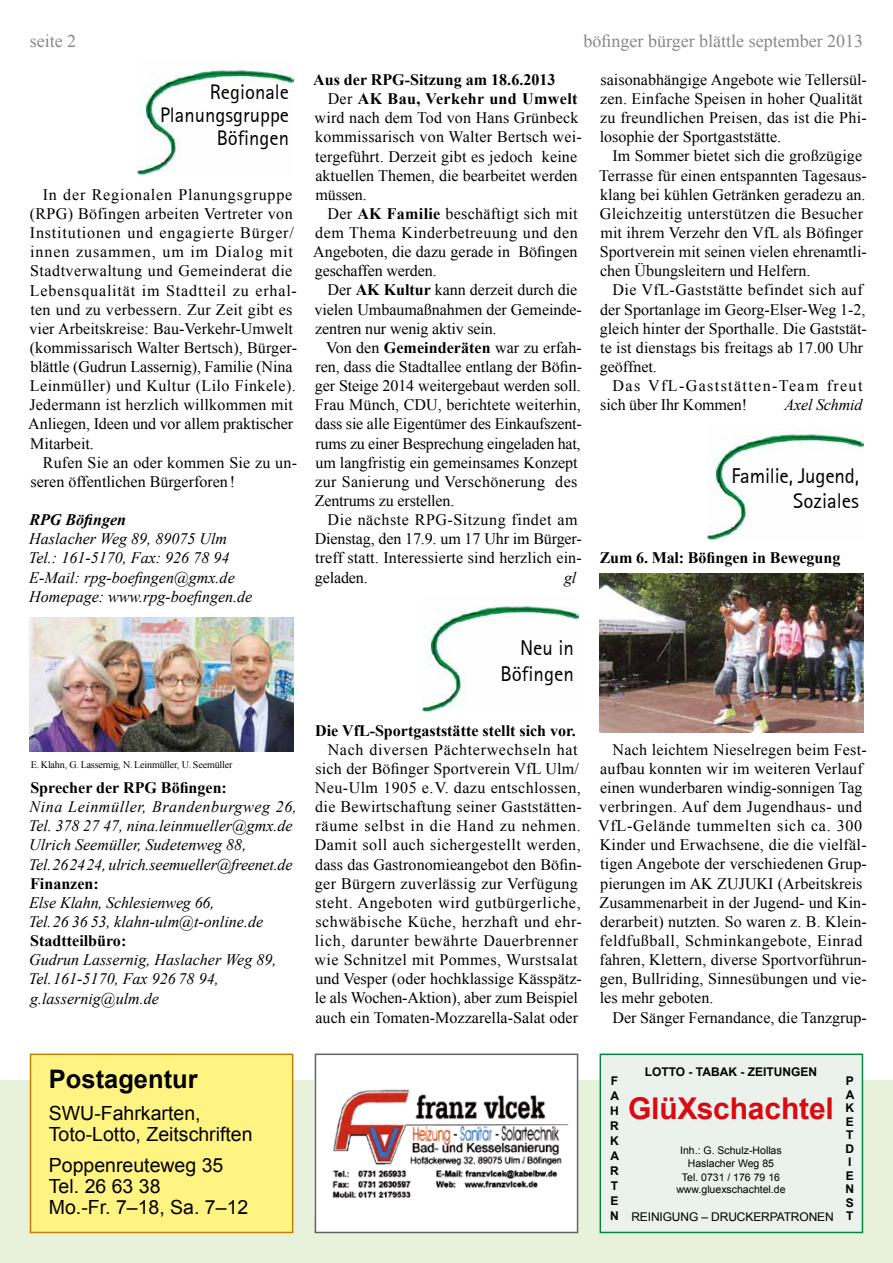
<style>
.page{position:relative;width:893px;height:1263px;background:#fff}
.page>*{position:absolute;margin:0;border:0;box-sizing:border-box;transform-origin:0 0}
.t1{font:700 30px "Arial";letter-spacing:-.005em;color:#da0912}
.t2{font:700 25.5px "Arial";color:#000}
.t3{font:21px/25.2px "Libre Sans Serif S Si";color:#000;text-align:right}
.t4{font:20.7px/22.8px "Libre Sans Serif S Si";color:#000;text-align:right}
.t5{font:19.5px/21px "Arial";color:#000}
.t6{font:18px "Times New Roman";color:#878786}
.t7{font:16.05px/19.2px "Times New Roman";letter-spacing:.01em;color:#000}
.t8{font:italic 16.05px/19.2px "Times New Roman";color:#000}
.t9{font:16.05px "Times New Roman";letter-spacing:-.01em;color:#000}
.t10{font:700 16.05px "Times New Roman";color:#000}
.t11{font:16.05px/19.2px "Times New Roman";letter-spacing:.085em;color:#000}
.t12{font:16.05px "Times New Roman";letter-spacing:-.015em;color:#000}
.t13{font:16.05px "Times New Roman";letter-spacing:.03em;color:#000}
.t14{font:16.05px "Times New Roman";letter-spacing:.035em;color:#000}
.t15{font:700 16.05px "Times New Roman";letter-spacing:.025em;color:#000}
.t16{font:italic 700 16.05px "Times New Roman";color:#000}
.t17{font:700 12px/13.5px "Arial";color:#000}
.t18{font:12px "Arial";letter-spacing:-.01em;color:#000}
.t19{font:10.5px/13.5px "Arial";color:#000;text-align:center}
.t20{font:10.05px "Times New Roman";letter-spacing:-.015em;color:#000}
.s1{font-weight:400}
.s2{font-weight:700}
</style>
<div class="page">
<div style="left:0;top:1080px;width:893px;height:183px;background:#e8f1d9"></div>
<img style="left:30px;top:618px;width:263px;height:133px">
<img style="left:137px;top:67px;width:156px;height:109px">
<img style="left:707px;top:431px;width:156px;height:109px">
<img style="left:600px;top:573px;width:263px;height:159px">
<img style="left:422px;top:603px;width:156px;height:109px">
<div style="left:600px;top:1053px;width:263px;height:180px;background:#eaf2eb;border:2px solid #008842"></div>
<div style="left:30px;top:1053px;width:263px;height:180px;background:#fff481;border:2px solid #be8100"></div>
<div style="left:315px;top:1054px;width:263px;height:178px;background:#fff"></div>
<img style="left:332px;top:1089px;width:237px;height:110px">
<div style="left:315px;top:1053px;width:263px;height:180px;border:2px solid #636362"></div>
<p class="t6" style="left:30px;top:29px;width:48px">seite 2</p>
<p class="t6" style="left:584px;top:29px;width:281px">böfinger bürger blättle september 2013</p>
<p class="t4" style="left:160px;top:81px;width:131px">Regionale<br>Planungsgruppe<br>Böfingen</p>
<p class="t7" style="left:28px;top:185px;width:270px;text-indent:14px">In der Regionalen Planungsgruppe (RPG) Böfingen arbeiten Vertreter von Institutionen und engagierte Bürger/ innen zusammen, um im Dialog mit Stadtverwaltung und Gemeinderat die Lebensqualität im Stadtteil zu erhal&shy;ten und zu verbessern. Zur Zeit gibt es vier Arbeitskreise: Bau-Verkehr-Umwelt (kommissarisch Walter Bertsch), Bürger&shy;blättle (Gudrun Lassernig), Familie (Nina Leinmüller) und Kultur (Lilo Finkele).<br>Jedermann ist herzlich willkommen mit Anliegen, Ideen und vor allem praktischer Mitarbeit.</p>
<p class="t7" style="left:31px;top:452px;width:268px;text-indent:12px">Rufen Sie an oder kommen Sie zu un&shy;seren öffentlichen Bürgerforen!</p>
<p class="t16" style="left:29px;top:509px;width:98px">RPG Böfingen</p>
<p class="t8" style="left:29px;top:529px;width:225px">Haslacher Weg 89, 89075 Ulm<br>Tel.: 161-5170, Fax: 926 78 94<br>E-Mail: rpg-boefingen@gmx.de<br>Homepage: www.rpg-boefingen.de</p>
<p class="t20" style="left:31px;top:758px;width:203px">E. Klahn, G. Lassernig, N. Leinmüller, U. Seemüller</p>
<p class="t10" style="left:30px;top:777px;width:198px">Sprecher der RPG Böfingen:</p>
<p class="t8" style="left:29px;top:797px;width:270px">Nina Leinmüller, Brandenburgweg 26, Tel. 378 27 47, nina.leinmueller@gmx.de Ulrich Seemüller, Sudetenweg 88,<br>Tel. 26 24 24, ulrich.seemueller@freenet.de</p>
<p class="t10" style="left:30px;top:872px;width:70px">Finanzen:</p>
<p class="t8" style="left:29px;top:892px;width:236px">Else Klahn, Schlesienweg 66,<br>Tel. 26 36 53, klahn-ulm@t-online.de</p>
<p class="t10" style="left:30px;top:930px;width:98px">Stadtteilbüro:</p>
<p class="t8" style="left:29px;top:950px;width:249px">Gudrun Lassernig, Haslacher Weg 89,<br>Tel. 161-5170, Fax 926 78 94, g.lassernig@ulm.de</p>
<p class="t10" style="left:313px;top:69px;width:244px">Aus der RPG-Sitzung am 18.6.2013</p>
<p class="t15" style="left:328px;top:88px;width:251px"><span class="s1">Der</span> AK Bau, Verkehr und Umwelt</p>
<p class="t7" style="left:315px;top:108px;width:265px">wird nach dem Tod von Hans Grünbeck</p>
<p class="t7" style="left:315px;top:127px;width:268px">kommissarisch von Walter Bertsch wei-</p>
<p class="t7" style="left:315px;top:146px;width:263px">tergeführt. Derzeit gibt es jedoch keine</p>
<p class="t7" style="left:315px;top:165px;width:264px">aktuellen Themen, die bearbeitet werden</p>
<p class="t7" style="left:315px;top:185px;width:53px">müssen.</p>
<p class="t7" style="left:328px;top:204px;width:252px">Der <span class="s2">AK Familie</span> beschäftigt sich mit</p>
<p class="t13" style="left:315px;top:222px;width:264px">dem Thema Kinderbetreuung und den</p>
<p class="t7" style="left:313px;top:242px;width:266px">Angeboten, die dazu gerade in Böfingen</p>
<p class="t9" style="left:315px;top:260px;width:123px">geschaffen werden.</p>
<p class="t7" style="left:328px;top:280px;width:251px">Der <span class="s2">AK Kultur</span> kann derzeit durch die</p>
<p class="t7" style="left:314px;top:299px;width:269px">vielen Umbaumaßnahmen der Gemeinde-</p>
<p class="t9" style="left:315px;top:318px;width:183px">zentren nur wenig aktiv sein.</p>
<p class="t7" style="left:326px;top:338px;width:257px">Von den <span class="s2">Gemeinderäten</span> war zu erfah-</p>
<p class="t7" style="left:315px;top:357px;width:268px">ren, dass die Stadtallee entlang der Böfin-</p>
<p class="t7" style="left:315px;top:376px;width:267px">ger Steige 2014 weitergebaut werden soll.</p>
<p class="t7" style="left:315px;top:395px;width:268px">Frau Münch, CDU, berichtete weiterhin,</p>
<p class="t9" style="left:315px;top:413px;width:268px">dass sie alle Eigentümer des Einkaufszent-</p>
<p class="t12" style="left:315px;top:432px;width:267px">rums zu einer Besprechung eingeladen hat,</p>
<p class="t7" style="left:315px;top:452px;width:264px">um langfristig ein gemeinsames Konzept</p>
<p class="t7" style="left:315px;top:472px;width:264px">zur Sanierung und Verschönerung des</p>
<p class="t9" style="left:315px;top:490px;width:141px">Zentrums zu erstellen.</p>
<p class="t14" style="left:328px;top:509px;width:251px">Die nächste RPG-Sitzung findet am</p>
<p class="t9" style="left:315px;top:528px;width:269px">Dienstag, den 17.9. um 17 Uhr im Bürger-</p>
<p class="t7" style="left:315px;top:548px;width:268px">treff statt. Interessierte sind herzlich ein-</p>
<p class="t9" style="left:315px;top:566px;width:54px">geladen.</p>
<p class="t8" style="left:564px;top:567px;width:14px">gl</p>
<h3 class="t3" style="left:501px;top:635px;width:75px">Neu in<br>Böfingen</h3>
<p class="t10" style="left:315px;top:719px;width:262px">Die VfL-Sportgaststätte stellt sich vor.</p>
<p class="t7" style="left:315px;top:739px;width:269px;text-align:center">Nach diversen Pächterwechseln hat sich der Böfinger Sportverein VfL Ulm/ Neu-Ulm 1905 e.V. dazu entschlossen, die Bewirtschaftung seiner Gaststätten&shy;räume selbst in die Hand zu nehmen.<br>Damit soll auch sichergestellt werden, dass das Gastronomieangebot den Böfin&shy;ger Bürgern zuverlässig zur Verfügung steht. Angeboten wird gutbürgerliche, schwäbische Küche, herzhaft und ehr&shy;lich, darunter bewährte Dauerbrenner wie Schnitzel mit Pommes, Wurstsalat und Vesper (oder hochklassige Kässpätz&shy;le als Wochen-Aktion), aber zum Beispiel auch ein Tomaten-Mozzarella-Salat oder</p>
<h2 class="t2" style="left:49px;top:1062px;width:151px">Postagentur</h2>
<p class="t5" style="left:49px;top:1102px;width:205px">SWU-Fahrkarten,<br>Toto-Lotto, Zeitschriften</p>
<p class="t5" style="left:49px;top:1155px;width:201px">Poppenreuteweg 35<br>Tel. 26 63 38<br>Mo.-Fr. 7–18, Sa. 7–12</p>
<p class="t7" style="left:600px;top:70px;width:269px">saisonabhängige Angebote wie Tellersül&shy;zen. Einfache Speisen in hoher Qualität zu freundlichen Preisen, das ist die Phi&shy;losophie der Sportgaststätte.</p>
<p class="t7" style="left:599px;top:146px;width:269px;text-indent:13px">Im Sommer bietet sich die großzügige Terrasse für einen entspannten Tagesaus&shy;klang bei kühlen Getränken geradezu an.<br>Gleichzeitig unterstützen die Besucher mit ihrem Verzehr den VfL als Böfinger Sportverein mit seinen vielen ehrenamtli&shy;chen Übungsleitern und Helfern.</p>
<p class="t7" style="left:600px;top:280px;width:269px;text-indent:13px">Die VfL-Gaststätte befindet sich auf der Sportanlage im Georg-Elser-Weg 1-2, gleich hinter der Sporthalle. Die Gaststät&shy;te ist dienstags bis freitags ab 17.00 Uhr geöffnet.</p>
<p class="t11" style="left:600px;top:376px;width:264px;text-indent:12px">Das VfL-Gaststätten-Team freut sich über Ihr Kommen!</p>
<p class="t8" style="left:784px;top:395px;width:80px">Axel Schmid</p>
<h3 class="t3" style="left:731px;top:463px;width:129px">Familie, Jugend,<br>Soziales</h3>
<p class="t10" style="left:600px;top:547px;width:242px">Zum 6. Mal: Böfingen in Bewegung</p>
<p class="t7" style="left:598px;top:739px;width:270px;text-indent:14px">Nach leichtem Nieselregen beim Fest&shy;aufbau konnten wir im weiteren Verlauf einen wunderbaren windig-sonnigen Tag verbringen. Auf dem Jugendhaus- und VfL-Gelände tummelten sich ca. 300<br>Kinder und Erwachsene, die die vielfäl&shy;tigen Angebote der verschiedenen Grup&shy;pierungen im AK ZUJUKI (Arbeitskreis Zusammenarbeit in der Jugend- und Kin&shy;derarbeit) nutzten. So waren z. B. Klein&shy;feldfußball, Schminkangebote, Einrad fahren, Klettern, diverse Sportvorführun&shy;gen, Bullriding, Sinnesübungen und vie&shy;les mehr geboten.</p>
<p class="t7" style="left:612px;top:1007px;width:256px">Der Sänger Fernandance, die Tanzgrup-</p>
<p class="t17" style="left:645px;top:1065px;width:174px">LOTTO - TABAK - ZEITUNGEN</p>
<h1 class="t1" style="left:628px;top:1089px;width:207px">GlüXschachtel</h1>
<p class="t19" style="left:680px;top:1143px;width:103px">Inh.: G. Schulz-Hollas<br>Haslacher Weg 85<br>Tel. 0731 / 176 79 16</p>
<p class="t19" style="left:676px;top:1182px;width:111px">www.gluexschachtel.de</p>
<p class="t18" style="left:631px;top:1209px;width:204px">REINIGUNG – DRUCKERPATRONEN</p>
<p class="t17" style="left:610px;top:1074px;width:10px;line-height:15px">F a h r k a r t e n</p>
<p class="t17" style="left:845px;top:1075px;width:10px">p a k e t d i e n s t</p>
</div>
